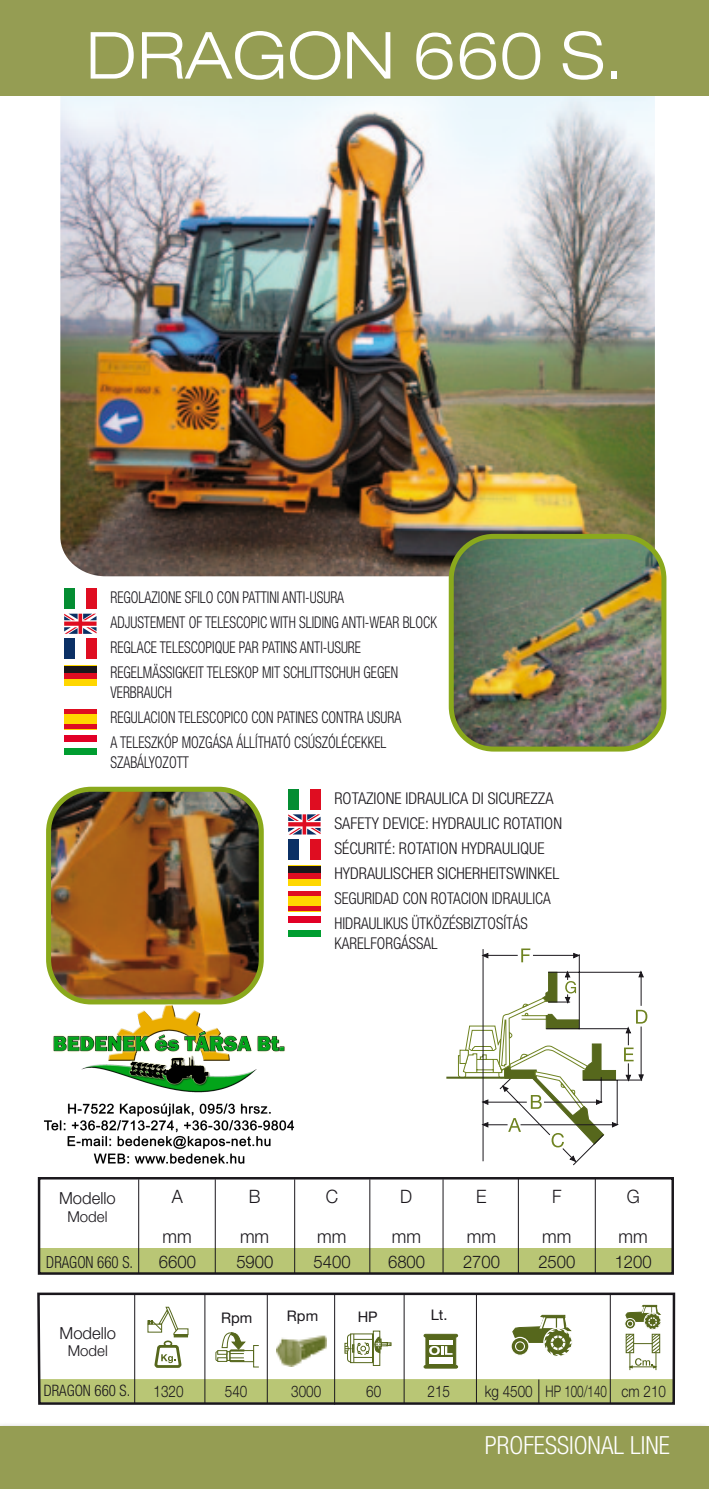
<style>
.page{position:relative;width:709px;height:1489px;background:#fff}
.page>*{position:absolute;margin:0;border:0;box-sizing:border-box;transform-origin:0 0}
.t1{font:300 expanded 65px "Helvetica Neue";color:#fff}
.t2{font:300 condensed 25px "Helvetica Neue";color:#fff}
.t3{font:300 18.5px "Helvetica Neue";color:#1a171c;scale:.95 1}
.t4{font:300 17.5px "Helvetica Neue";color:#1a171c;scale:.95 1}
.t5{font:300 16.5px "Helvetica Neue";color:#1a171c}
.t6{font:300 condensed 16.5px "Helvetica Neue";color:#1a171c;scale:.9 1}
.t7{font:300 condensed 16.25px/25px "Helvetica Neue";color:#1a171c;scale:.85 1}
.t8{font:300 condensed 16.25px/25px "Helvetica Neue";color:#1a171c}
.t9{font:300 condensed 16.25px "Helvetica Neue";color:#1a171c;scale:.94 1}
.t10{font:300 16px "Helvetica Neue";color:#1a171c;scale:.85 1}
.t11{font:300 condensed 15.75px "Helvetica Neue";color:#1a171c;scale:.94 1}
.t12{font:300 15px "Helvetica Neue";color:#1a171c}
.t13{font:14.75px "Helvetica Neue";color:#1a171c}
</style>
<div class="page">
<img style="left:60px;top:96px;width:595px;height:480px">
<div style="left:0;top:1421px;width:709px;height:67px;background:#fafafa"></div>
<div style="left:0;top:1426px;width:709px;height:62px;background:#959d53"></div>
<div style="left:0;top:0;width:709px;height:96px;background:#959d53"></div>
<hr style="left:446px;top:1076px;width:90px;height:2px;background:#56671c">
<svg style="left:458px;top:948px;width:189px;height:217px"></svg>
<div style="left:288px;top:789px;width:10px;height:20px;background:#048d32"></div>
<div style="left:310px;top:789px;width:10px;height:20px;background:#df0d21"></div>
<div style="left:288px;top:839px;width:10px;height:20px;background:#0b3065"></div>
<div style="left:310px;top:839px;width:10px;height:20px;background:#df0d21"></div>
<svg style="left:288px;top:814px;width:32px;height:20px"></svg>
<div style="left:288px;top:891px;width:32px;height:20px;background:#ffd700"></div>
<div style="left:288px;top:906px;width:32px;height:5px;background:#df0d21"></div>
<hr style="left:288px;top:891px;width:32px;height:4px;background:#df0d21">
<div style="left:288px;top:865px;width:32px;height:20px;background:#ffd700"></div>
<div style="left:288px;top:872px;width:32px;height:7px;background:#df0d21"></div>
<div style="left:288px;top:865px;width:32px;height:7px;background:#1a171c"></div>
<div style="left:288px;top:929px;width:33px;height:7px;background:#009d30"></div>
<div style="left:288px;top:916px;width:33px;height:6px;background:#e20026"></div>
<img style="left:52px;top:792px;width:206px;height:206px">
<div style="left:46px;top:786px;width:218px;height:218px;border:5px solid #8aa91c;border-radius:43px"></div>
<div style="left:39px;top:1247px;width:634px;height:25px;background:#b9c675"></div>
<div style="left:38px;top:1176px;width:636px;height:98px;border:2px solid #1a171c"></div>
<hr style="left:138px;top:1179px;width:1px;height:93px;background:#1a171c">
<hr style="left:369px;top:1179px;width:1px;height:93px;background:#1a171c">
<hr style="left:215px;top:1179px;width:1px;height:93px;background:#1a171c">
<hr style="left:442px;top:1179px;width:1px;height:93px;background:#1a171c">
<hr style="left:294px;top:1179px;width:1px;height:93px;background:#1a171c">
<hr style="left:595px;top:1177px;width:1px;height:95px;background:#1a171c">
<hr style="left:518px;top:1177px;width:1px;height:95px;background:#1a171c">
<img style="left:451px;top:536px;width:213px;height:213px">
<div style="left:449px;top:534px;width:217px;height:217px;border:5px solid #8aa91c;border-radius:43px"></div>
<svg style="left:37px;top:1292px;width:639px;height:113px"></svg>
<svg style="left:148px;top:1305px;width:41px;height:31px"></svg>
<svg style="left:153px;top:1343px;width:30px;height:26px"></svg>
<div style="left:164px;top:1340px;width:8px;height:6px;border:2px solid #56671c;border-radius:50%"></div>
<svg style="left:215px;top:1331px;width:39px;height:31px"></svg>
<svg style="left:217px;top:1350px;width:10px;height:4px"></svg>
<svg style="left:217px;top:1357px;width:10px;height:4px"></svg>
<svg style="left:424px;top:1333px;width:34px;height:35px"></svg>
<div style="left:543px;top:1327px;width:30px;height:29px;border:1px solid #fff;border-radius:50%"></div>
<div style="left:510px;top:1336px;width:19px;height:19px;border:1px solid #fff;border-radius:50%"></div>
<svg style="left:512px;top:1314px;width:60px;height:42px"></svg>
<img style="left:276px;top:1334px;width:50px;height:31px">
<svg style="left:344px;top:1330px;width:47px;height:96px"></svg>
<div style="left:624px;top:1317px;width:11px;height:12px;border:1px solid #fff;border-radius:50%"></div>
<svg style="left:626px;top:1305px;width:35px;height:64px"></svg>
<div style="left:64px;top:588px;width:10px;height:20px;background:#048d32"></div>
<div style="left:86px;top:588px;width:11px;height:20px;background:#df0d21"></div>
<div style="left:64px;top:639px;width:10px;height:20px;background:#0b3065"></div>
<div style="left:86px;top:639px;width:11px;height:20px;background:#df0d21"></div>
<svg style="left:64px;top:613px;width:33px;height:21px"></svg>
<div style="left:64px;top:709px;width:33px;height:20px;background:#ffd700"></div>
<div style="left:64px;top:724px;width:33px;height:5px;background:#df0d21"></div>
<div style="left:64px;top:709px;width:33px;height:5px;background:#df0d21"></div>
<div style="left:64px;top:665px;width:33px;height:21px;background:#ffd700"></div>
<div style="left:64px;top:672px;width:33px;height:7px;background:#df0d21"></div>
<div style="left:64px;top:665px;width:33px;height:7px;background:#1a171c"></div>
<div style="left:64px;top:748px;width:33px;height:7px;background:#009d30"></div>
<div style="left:64px;top:734px;width:33px;height:7px;background:#e20026"></div>
<img style="left:44px;top:1000px;width:250px;height:164px">
<h1 class="t1" style="left:86px;top:17px;width:538px">DRAGON 660 S.</h1>
<p class="t7" style="left:110px;top:585px;width:385px">REGOLAZIONE SFILO CON PATTINI ANTI-USURA<br>ADJUSTEMENT OF TELESCOPIC WITH SLIDING ANTI-WEAR BLOCK REGLACE TELESCOPIQUE PAR PATINS ANTI-USURE REGELMÄSSIGKEIT TELESKOP MIT SCHLITTSCHUH GEGEN</p>
<p class="t7" style="left:110px;top:680px;width:343px">VERBRAUCH<br>REGULACION TELESCOPICO CON PATINES CONTRA USURA<br>A TELESZKÓP MOZGÁSA ÁLLÍTHATÓ CSÚSZÓLÉCEKKEL</p>
<p class="t7" style="left:110px;top:749px;width:94px">SZABÁLYOZOTT</p>
<p class="t8" style="left:334px;top:785px;width:229px">ROTAZIONE IDRAULICA DI SICUREZZA SAFETY DEVICE: HYDRAULIC ROTATION SÉCURITÉ: ROTATION HYDRAULIQUE HYDRAULISCHER SICHERHEITSWINKEL SEGURIDAD CON ROTACION IDRAULICA HIDRAULIKUS ÜTKÖZÉSBIZTOSÍTÁS</p>
<p class="t9" style="left:334px;top:933px;width:111px">KARELFORGÁSSAL</p>
<p class="t3" style="left:172px;top:1185px;width:13px">A</p>
<p class="t3" style="left:249px;top:1185px;width:14px">B</p>
<p class="t3" style="left:326px;top:1185px;width:14px">C</p>
<p class="t3" style="left:400px;top:1185px;width:14px">D</p>
<p class="t3" style="left:476px;top:1185px;width:12px">E</p>
<p class="t3" style="left:552px;top:1185px;width:11px">F</p>
<p class="t3" style="left:626px;top:1185px;width:15px">G</p>
<p class="t5" style="left:59px;top:1188px;width:58px">Modello</p>
<p class="t12" style="left:67px;top:1207px;width:41px">Model</p>
<p class="t6" style="left:46px;top:1252px;width:98px">DRAGON 660 S.</p>
<p class="t4" style="left:159px;top:1250px;width:40px">6600</p>
<p class="t4" style="left:236px;top:1250px;width:40px">5900</p>
<p class="t4" style="left:313px;top:1250px;width:40px">5400</p>
<p class="t4" style="left:388px;top:1250px;width:40px">6800</p>
<p class="t4" style="left:463px;top:1250px;width:40px">2700</p>
<p class="t4" style="left:538px;top:1250px;width:40px">2500</p>
<p class="t4" style="left:614px;top:1250px;width:40px">1200</p>
<p class="t3" style="left:163px;top:1224px;width:32px">mm</p>
<p class="t3" style="left:240px;top:1224px;width:32px">mm</p>
<p class="t3" style="left:317px;top:1224px;width:32px">mm</p>
<p class="t3" style="left:392px;top:1224px;width:32px">mm</p>
<p class="t3" style="left:467px;top:1224px;width:32px">mm</p>
<p class="t3" style="left:542px;top:1224px;width:32px">mm</p>
<p class="t3" style="left:618px;top:1224px;width:32px">mm</p>
<p class="t5" style="left:59px;top:1322px;width:58px">Modello</p>
<p class="t12" style="left:68px;top:1341px;width:41px">Model</p>
<p class="t13" style="left:221px;top:1309px;width:33px">Rpm</p>
<p class="t13" style="left:287px;top:1306px;width:33px">Rpm</p>
<p class="t13" style="left:358px;top:1307px;width:22px">HP</p>
<p class="t13" style="left:431px;top:1305px;width:18px">Lt.</p>
<p class="t11" style="left:44px;top:1381px;width:93px">DRAGON 660 S.</p>
<p class="t10" style="left:154px;top:1381px;width:37px">1320</p>
<p class="t10" style="left:225px;top:1381px;width:28px">540</p>
<p class="t10" style="left:291px;top:1381px;width:37px">3000</p>
<p class="t10" style="left:366px;top:1381px;width:19px">60</p>
<p class="t10" style="left:427px;top:1381px;width:28px">215</p>
<p class="t10" style="left:485px;top:1381px;width:215px">kg 4500 HP 100/140 cm 210</p>
<h2 class="t2" style="left:485px;top:1430px;width:187px">PROFESSIONAL LINE</h2>
</div>
